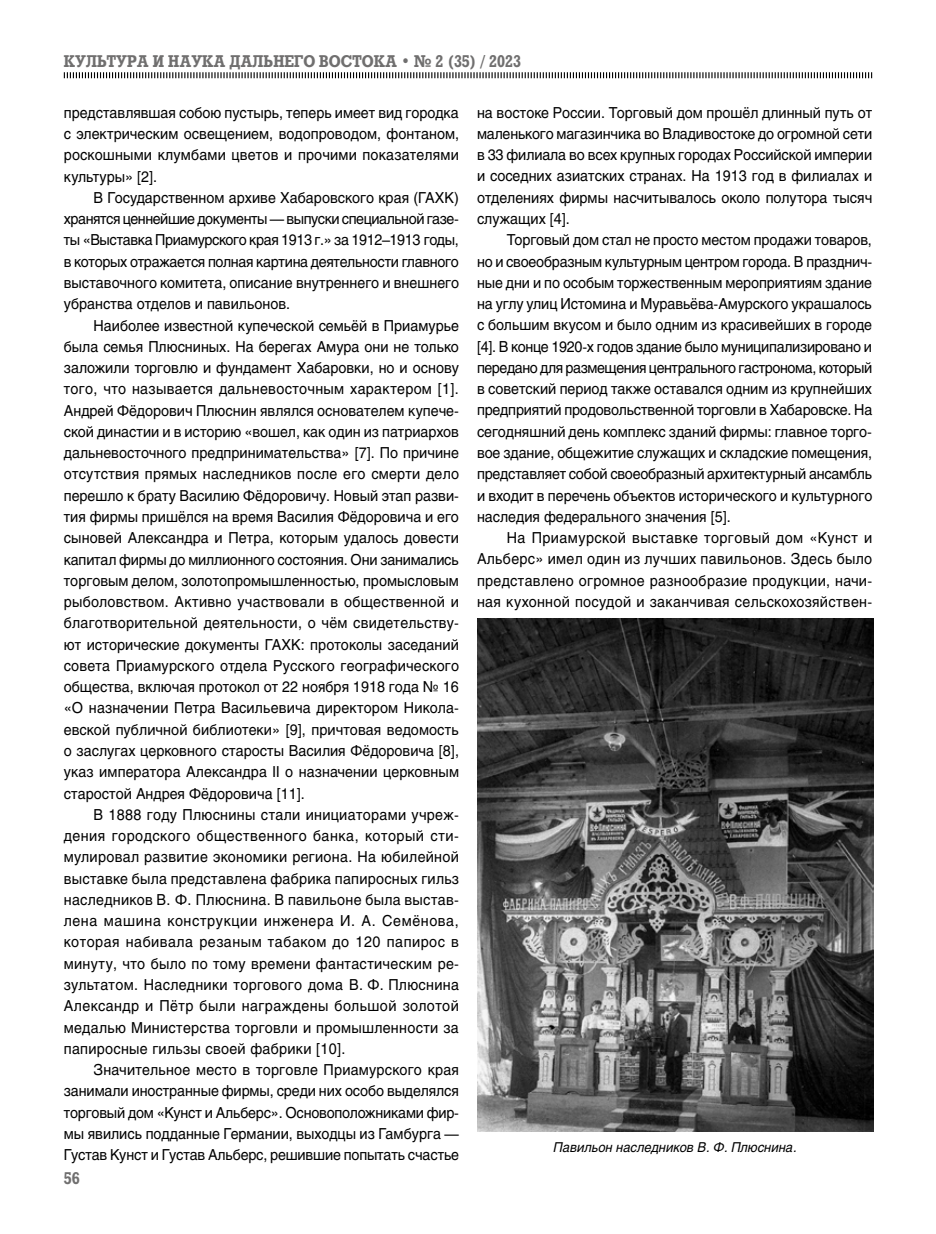
<style>
.page{position:relative;width:936px;height:1234px;background:#fff}
.page>*{position:absolute;margin:0;border:0;box-sizing:border-box;transform-origin:0 0}
.t1{font:700 16.5px "Rodeo C";color:#706f6f;scale:.9 1}
.t2{font:15px/21.3px "Helios C";color:#000;text-align:justify;scale:.95 1}
.t3{font:italic 13.5px "Helios C";color:#000;scale:.95 1}
</style>
<div class="page">
<svg style="left:63px;top:72px;width:809px;height:7px"></svg>
<img style="left:477px;top:618px;width:396px;height:513px">
<p class="t1" style="left:64px;top:51px;width:509px">КУЛЬТУРА И НАУКА ДАЛЬНЕГО ВОСТОКА • № 2 (35) / 2023</p>
<p class="t2" style="left:64px;top:102px;width:417px">представлявшая собою пустырь, теперь имеет вид городка с электрическим освещением, водопроводом, фонтаном, роскошными клумбами цветов и прочими показателями культуры» [2].</p>
<p class="t2" style="left:64px;top:187px;width:417px;text-indent:30px">В Государственном архиве Хабаровского края (ГАХК) хранятся ценнейшие документы — выпуски специальной газе&shy;ты «Выставка Приамурского края 1913 г.» за 1912–1913 годы, в которых отражается полная картина деятельности главного выставочного комитета, описание внутреннего и внешнего убранства отделов и павильонов.</p>
<p class="t2" style="left:64px;top:314px;width:417px;text-indent:30px">Наиболее известной купеческой семьёй в Приамурье была семья Плюсниных. На берегах Амура они не только заложили торговлю и фундамент Хабаровки, но и основу того, что называется дальневосточным характером [1].<br>Андрей Фёдорович Плюснин являлся основателем купече&shy;ской династии и в историю «вошел, как один из патриархов дальневосточного предпринимательства» [7]. По причине отсутствия прямых наследников после его смерти дело перешло к брату Василию Фёдоровичу. Новый этап разви&shy;тия фирмы пришёлся на время Василия Фёдоровича и его сыновей Александра и Петра, которым удалось довести капитал фирмы до миллионного состояния. Они занимались торговым делом, золотопромышленностью, промысловым рыболовством. Активно участвовали в общественной и благотворительной деятельности, о чём свидетельству&shy;ют исторические документы ГАХК: протоколы заседаний совета Приамурского отдела Русского географического общества, включая протокол от 22 ноября 1918 года № 16 «О назначении Петра Васильевича директором Никола&shy;евской публичной библиотеки» [9], причтовая ведомость о заслугах церковного старосты Василия Фёдоровича [8], указ императора Александра II о назначении церковным старостой Андрея Фёдоровича [11].</p>
<p class="t2" style="left:64px;top:803px;width:417px;text-indent:30px">В 1888 году Плюснины стали инициаторами учреж&shy;дения городского общественного банка, который сти&shy;мулировал развитие экономики региона. На юбилейной выставке была представлена фабрика папиросных гильз наследников В. Ф. Плюснина. В павильоне была выстав&shy;лена машина конструкции инженера И. А. Семёнова, которая набивала резаным табаком до 120 папирос в минуту, что было по тому времени фантастическим ре&shy;зультатом. Наследники торгового дома В. Ф. Плюснина Александр и Пётр были награждены большой золотой медалью Министерства торговли и промышленности за папиросные гильзы своей фабрики [10].</p>
<p class="t2" style="left:64px;top:1058px;width:417px;text-indent:30px">Значительное место в торговле Приамурского края занимали иностранные фирмы, среди них особо выделялся торговый дом «Кунст и Альберс». Основоположниками фир&shy;мы явились подданные Германии, выходцы из Гамбурга — Густав Кунст и Густав Альберс, решившие попытать счастье</p>
<p class="t2" style="left:477px;top:101px;width:417px">на востоке России. Торговый дом прошёл длинный путь от маленького магазинчика во Владивостоке до огромной сети в 33 филиала во всех крупных городах Российской империи и соседних азиатских странах. На 1913 год в филиалах и отделениях фирмы насчитывалось около полутора тысяч служащих [4].</p>
<p class="t2" style="left:477px;top:229px;width:417px;text-indent:30px">Торговый дом стал не просто местом продажи товаров, но и своеобразным культурным центром города. В празднич&shy;ные дни и по особым торжественным мероприятиям здание на углу улиц Истомина и Муравьёва-Амурского украшалось с большим вкусом и было одним из красивейших в городе [4]. В конце 1920-х годов здание было муниципализировано и передано для размещения центрального гастронома, который в советский период также оставался одним из крупнейших предприятий продовольственной торговли в Хабаровске. На сегодняшний день комплекс зданий фирмы: главное торго&shy;вое здание, общежитие служащих и складские помещения, представляет собой своеобразный архитектурный ансамбль и входит в перечень объектов исторического и культурного наследия федерального значения [5].</p>
<p class="t2" style="left:477px;top:527px;width:417px;text-indent:30px">На Приамурской выставке торговый дом «Кунст и Альберс» имел один из лучших павильонов. Здесь было представлено огромное разнообразие продукции, начи&shy;ная кухонной посудой и заканчивая сельскохозяйствен-</p>
<p class="t3" style="left:553px;top:1138px;width:257px">Павильон наследников В. Ф. Плюснина.</p>
<p class="t1" style="left:64px;top:1167px;width:19px">56</p>
</div>
